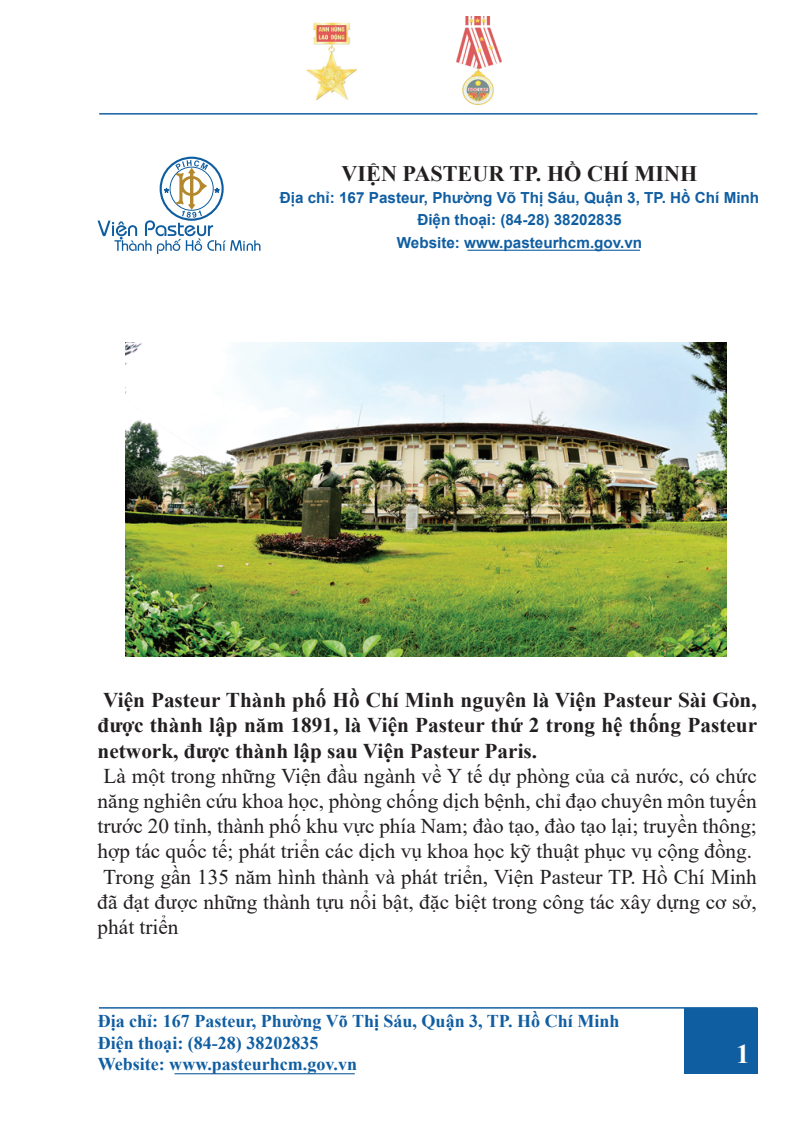
<style>
.page{position:relative;width:808px;height:1127px;background:#fff}
.page>*{position:absolute;margin:0;border:0;box-sizing:border-box;transform-origin:0 0}
.t1{font:700 27px "Times New Roman";color:#fff}
.t2{font:700 22.2px "Times New Roman";color:#231f20}
.t3{font:21px/25.2px "Times New Roman";color:#231f20}
.t4{font:700 21px/25.2px "Times New Roman";color:#231f20;text-align:justify}
.t5{font:700 18px/21.6px "Times New Roman";color:#105ea2}
.t6{font:700 15.3px/22.2px "Arial";color:#105ea2;text-align:center}
</style>
<div class="page">
<svg style="left:98px;top:157px;width:162px;height:97px"></svg>
<hr style="left:467px;top:250px;width:173px;height:1px;background:#1560a3">
<div style="left:684px;top:1008px;width:73px;height:66px;background:#105ea2"></div>
<hr style="left:99px;top:1007px;width:658px;height:1px;background:#1560a3">
<img style="left:306px;top:22px;width:51px;height:79px">
<img style="left:457px;top:17px;width:44px;height:88px">
<hr style="left:99px;top:113px;width:658px;height:2px;background:#1560a3">
<img style="left:126px;top:342px;width:601px;height:314px">
<hr style="left:175px;top:1073px;width:180px;height:1px;background:#1560a3">
<p class="t2" style="left:342px;top:158px;width:357px">VIỆN PASTEUR TP. HỒ CHÍ MINH</p>
<p class="t6" style="left:280px;top:187px;width:481px">Địa chỉ: 167 Pasteur, Phường Võ Thị Sáu, Quận 3, TP. Hồ Chí Minh<br>Điện thoại: (84-28) 38202835<br>Website: www.pasteurhcm.gov.vn</p>
<p class="t4" style="left:98px;top:687px;width:661px">Viện Pasteur Thành phố Hồ Chí Minh nguyên là Viện Pasteur Sài Gòn, được thành lập năm 1891, là Viện Pasteur thứ 2 trong hệ thống Pasteur network, được thành lập sau Viện Pasteur Paris.</p>
<p class="t3" style="left:98px;top:762px;width:661px">Là một trong những Viện đầu ngành về Y tế dự phòng của cả nước, có chức năng nghiên cứu khoa học, phòng chống dịch bệnh, chỉ đạo chuyên môn tuyến trước 20 tỉnh, thành phố khu vực phía Nam; đào tạo, đào tạo lại; truyền thông; hợp tác quốc tế; phát triển các dịch vụ khoa học kỹ thuật phục vụ cộng đồng.<br>Trong gần 135 năm hình thành và phát triển, Viện Pasteur TP. Hồ Chí Minh đã đạt được những thành tựu nổi bật, đặc biệt trong công tác xây dựng cơ sở, phát triển</p>
<p class="t5" style="left:98px;top:1009px;width:523px">Địa chỉ: 167 Pasteur, Phường Võ Thị Sáu, Quận 3, TP. Hồ Chí Minh<br>Điện thoại: (84-28) 38202835<br>Website: www.pasteurhcm.gov.vn</p>
<p class="t1" style="left:736px;top:1034px;width:15px">1</p>
</div>
